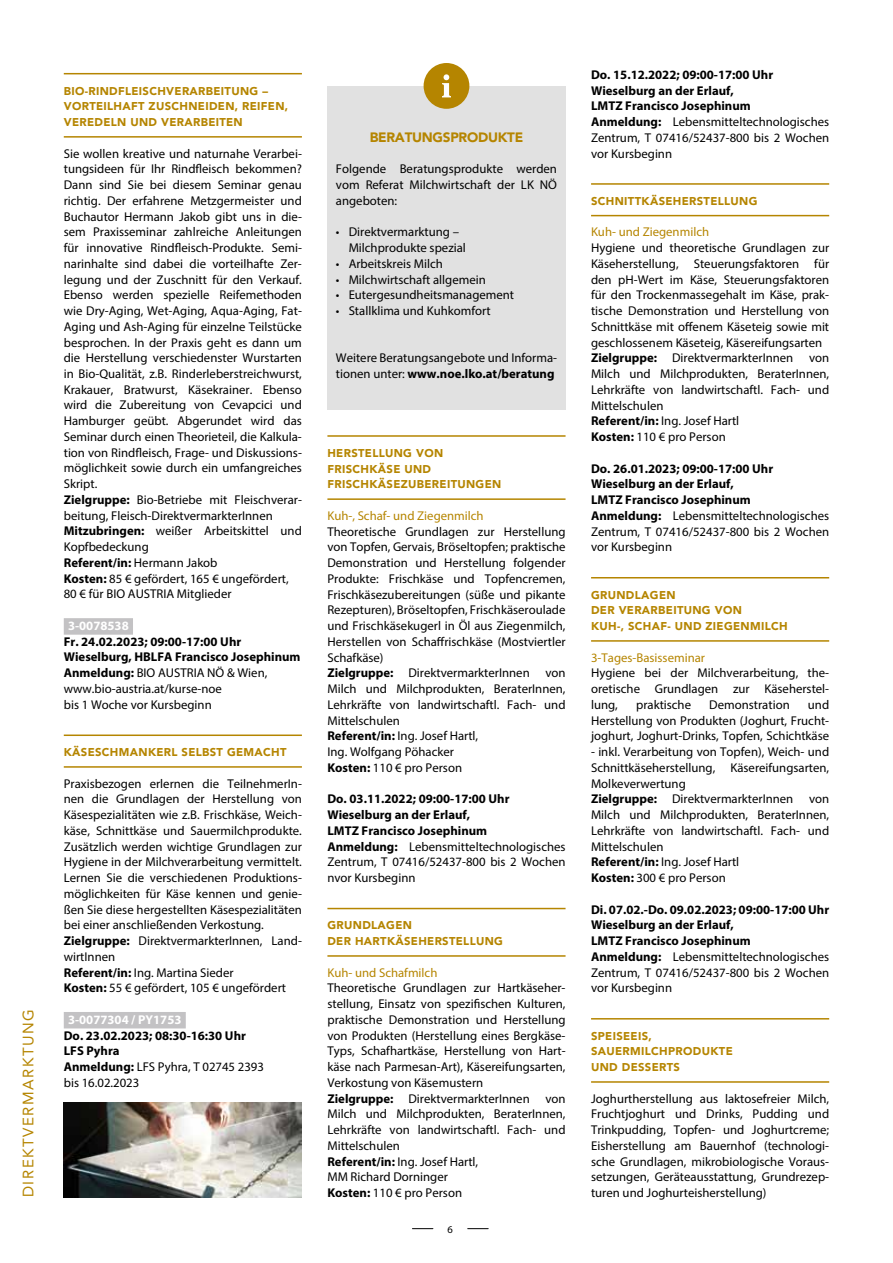
<style>
.page{position:relative;width:893px;height:1263px;background:#fff}
.page>*{position:absolute;margin:0;border:0;box-sizing:border-box;transform-origin:0 0}
.t1{font:15px "Avenir";letter-spacing:.1em;color:#b58500}
.t2{font:900 13.5px "Avenir";letter-spacing:-.02em;color:#b58500}
.t3{font:12.75px/15.8px "Myriad Pro";color:#000}
.t4{font:700 12.75px/15.8px "Myriad Pro";color:#000}
.t5{font:12.75px "Myriad Pro";color:#b58500}
.t6{font:700 12.75px "Myriad Pro";color:#fff}
.t7{font:900 11.25px/15.8px "Avenir";letter-spacing:.03em;color:#b58500}
.t8{font:10.5px "Myriad Pro";color:#000}
.s1{font-weight:700}
.s2{font-weight:400}
</style>
<div class="page">
<svg style="left:412px;top:1228px;width:21px;height:1px"></svg>
<svg style="left:468px;top:1228px;width:20px;height:1px"></svg>
<div style="left:327px;top:86px;width:239px;height:324px;background:#e1e1e1"></div>
<div style="left:424px;top:63px;width:45px;height:46px;background:#b58500;border-radius:50%"></div>
<svg style="left:442px;top:74px;width:9px;height:23px"></svg>
<hr style="left:64px;top:136px;width:238px;height:2px;background:#b58500">
<hr style="left:64px;top:73px;width:238px;height:1px;background:#b58500">
<div style="left:64px;top:618px;width:69px;height:17px;background:#c3c2c4"></div>
<hr style="left:64px;top:766px;width:238px;height:2px;background:#b58500">
<hr style="left:64px;top:734px;width:238px;height:2px;background:#b58500">
<div style="left:64px;top:1012px;width:122px;height:16px;background:#c3c2c4"></div>
<hr style="left:327px;top:498px;width:239px;height:2px;background:#b58500">
<hr style="left:327px;top:435px;width:239px;height:2px;background:#b58500">
<hr style="left:327px;top:955px;width:239px;height:2px;background:#b58500">
<hr style="left:327px;top:908px;width:239px;height:1px;background:#b58500">
<hr style="left:591px;top:215px;width:238px;height:1px;background:#b58500">
<hr style="left:591px;top:183px;width:238px;height:2px;background:#b58500">
<hr style="left:591px;top:640px;width:238px;height:2px;background:#b58500">
<hr style="left:591px;top:577px;width:238px;height:1px;background:#b58500">
<hr style="left:591px;top:1081px;width:238px;height:2px;background:#b58500">
<hr style="left:591px;top:1018px;width:238px;height:1px;background:#b58500">
<img style="left:64px;top:1103px;width:238px;height:94px">
<p class="t1" style="left:20px;top:1197px;width:189px;rotate:-90deg">DIREKTVERMARKTUNG</p>
<p class="t7" style="left:64px;top:83px;width:226px">BIO-RINDFLEISCHVERARBEITUNG –<br>VORTEILHAFT ZUSCHNEIDEN, REIFEN,<br>VEREDELN UND VERARBEITEN</p>
<p class="t3" style="left:64px;top:145px;width:240px">Sie wollen kreative und naturnahe Verarbei&shy;tungsideen für Ihr Rindfleisch bekommen?<br>Dann sind Sie bei diesem Seminar genau richtig. Der erfahrene Metzgermeister und Buchautor Hermann Jakob gibt uns in die&shy;sem Praxisseminar zahlreiche Anleitungen für innovative Rindfleisch-Produkte. Semi&shy;narinhalte sind dabei die vorteilhafte Zer&shy;legung und der Zuschnitt für den Verkauf.<br>Ebenso werden spezielle Reifemethoden wie Dry-Aging, Wet-Aging, Aqua-Aging, Fat-Aging und Ash-Aging für einzelne Teilstücke besprochen. In der Praxis geht es dann um die Herstellung verschiedenster Wurstarten in Bio-Qualität, z.B. Rinderleberstreichwurst, Krakauer, Bratwurst, Käsekrainer. Ebenso wird die Zubereitung von Cevapcici und Hamburger geübt. Abgerundet wird das Seminar durch einen Theorieteil, die Kalkula&shy;tion von Rindfleisch, Frage- und Diskussions&shy;möglichkeit sowie durch ein umfangreiches Skript.<br><span class="s1">Zielgruppe:</span> Bio-Betriebe mit Fleischverar&shy;beitung, Fleisch-DirektvermarkterInnen <span class="s1">Mitzubringen:</span> weißer Arbeitskittel und Kopfbedeckung<br><span class="s1">Referent/in:</span> Hermann Jakob<br><span class="s1">Kosten:</span> 85 € gefördert, 165 € ungefördert, 80 € für BIO AUSTRIA Mitglieder</p>
<p class="t6" style="left:68px;top:617px;width:62px">3-0078538</p>
<p class="t4" style="left:64px;top:633px;width:238px">Fr. 24.02.2023; 09:00-17:00 Uhr Wieselburg, HBLFA Francisco Josephinum Anmeldung: <span class="s2">BIO AUSTRIA NÖ &amp; Wien, www.bio-austria.at/kurse-noe<br>bis 1 Woche vor Kursbeginn</span></p>
<p class="t7" style="left:64px;top:744px;width:224px">KÄSESCHMANKERL SELBST GEMACHT</p>
<p class="t3" style="left:64px;top:775px;width:240px">Praxisbezogen erlernen die TeilnehmerIn&shy;nen die Grundlagen der Herstellung von Käsespezialitäten wie z.B. Frischkäse, Weich&shy;käse, Schnittkäse und Sauermilchprodukte.<br>Zusätzlich werden wichtige Grundlagen zur Hygiene in der Milchverarbeitung vermittelt.<br>Lernen Sie die verschiedenen Produktions&shy;möglichkeiten für Käse kennen und genie&shy;ßen Sie diese hergestellten Käsespezialitäten bei einer anschließenden Verkostung.<br><span class="s1">Zielgruppe:</span> DirektvermarkterInnen, Land&shy;wirtInnen<br><span class="s1">Referent/in:</span> Ing. Martina Sieder<br><span class="s1">Kosten:</span> 55 € gefördert, 105 € ungefördert</p>
<p class="t6" style="left:68px;top:1011px;width:115px">3-0077304 / PY1753</p>
<p class="t4" style="left:64px;top:1027px;width:202px">Do. 23.02.2023; 08:30-16:30 Uhr<br>LFS Pyhra<br>Anmeldung: <span class="s2">LFS Pyhra, T 02745 2393 bis 16.02.2023</span></p>
<p class="t2" style="left:370px;top:129px;width:155px">BERATUNGSPRODUKTE</p>
<p class="t3" style="left:336px;top:161px;width:223px;text-align:justify">Folgende Beratungsprodukte werden vom Referat Milchwirtschaft der LK NÖ angeboten:</p>
<p class="t3" style="left:349px;top:224px;width:119px;text-indent:-13px">• Direktvermarktung –<br>Milchprodukte spezial</p>
<p class="t3" style="left:336px;top:255px;width:108px">• Arbeitskreis Milch</p>
<p class="t3" style="left:336px;top:271px;width:151px">• Milchwirtschaft allgemein</p>
<p class="t3" style="left:336px;top:287px;width:180px">• Eutergesundheitsmanagement</p>
<p class="t3" style="left:336px;top:303px;width:156px">• Stallklima und Kuhkomfort</p>
<p class="t3" style="left:336px;top:350px;width:223px">Weitere Beratungsangebote und Informa&shy;tionen unter: <span class="s1">www.noe.lko.at/beratung</span></p>
<p class="t7" style="left:327px;top:445px;width:175px">HERSTELLUNG VON<br>FRISCHKÄSE UND<br>FRISCHKÄSEZUBEREITUNGEN</p>
<p class="t5" style="left:327px;top:508px;width:158px">Kuh-, Schaf- und Ziegenmilch</p>
<p class="t3" style="left:327px;top:523px;width:240px">Theoretische Grundlagen zur Herstellung von Topfen, Gervais, Bröseltopfen; praktische Demonstration und Herstellung folgender Produkte: Frischkäse und Topfencremen, Frischkäsezubereitungen (süße und pikante Rezepturen), Bröseltopfen, Frischkäseroulade und Frischkäsekugerl in Öl aus Ziegenmilch, Herstellen von Schaffrischkäse (Mostviertler Schafkäse)<br><span class="s1">Zielgruppe:</span> DirektvermarkterInnen von Milch und Milchprodukten, BeraterInnen, Lehrkräfte von landwirtschaftl. Fach- und Mittelschulen<br><span class="s1">Referent/in:</span> Ing. Josef Hartl,<br>Ing. Wolfgang Pöhacker<br><span class="s1">Kosten:</span> 110 € pro Person</p>
<p class="t4" style="left:327px;top:791px;width:240px">Do. 03.11.2022; 09:00-17:00 Uhr<br>Wieselburg an der Erlauf,<br>LMTZ Francisco Josephinum<br>Anmeldung: <span class="s2">Lebensmitteltechnologisches<br>Zentrum, T 07416/52437-800 bis 2 Wochen nvor Kursbeginn</span></p>
<p class="t7" style="left:327px;top:917px;width:177px">GRUNDLAGEN<br>DER HARTKÄSEHERSTELLUNG</p>
<p class="t5" style="left:327px;top:964px;width:111px">Kuh- und Schafmilch</p>
<p class="t3" style="left:327px;top:980px;width:240px">Theoretische Grundlagen zur Hartkäseher&shy;stellung, Einsatz von spezifischen Kulturen, praktische Demonstration und Herstellung von Produkten (Herstellung eines Bergkäse-Typs, Schafhartkäse, Herstellung von Hart&shy;käse nach Parmesan-Art), Käsereifungsarten, Verkostung von Käsemustern<br><span class="s1">Zielgruppe:</span> DirektvermarkterInnen von Milch und Milchprodukten, BeraterInnen, Lehrkräfte von landwirtschaftl. Fach- und Mittelschulen<br><span class="s1">Referent/in:</span> Ing. Josef Hartl,<br>MM Richard Dorninger<br><span class="s1">Kosten:</span> 110 € pro Person</p>
<p class="t8" style="left:448px;top:1222px;width:7px">6</p>
<p class="t4" style="left:591px;top:66px;width:240px">Do. 15.12.2022; 09:00-17:00 Uhr<br>Wieselburg an der Erlauf,<br>LMTZ Francisco Josephinum<br>Anmeldung: <span class="s2">Lebensmitteltechnologisches<br>Zentrum, T 07416/52437-800 bis 2 Wochen vor Kursbeginn</span></p>
<p class="t7" style="left:591px;top:193px;width:168px">SCHNITTKÄSEHERSTELLUNG</p>
<p class="t5" style="left:591px;top:224px;width:120px">Kuh- und Ziegenmilch</p>
<p class="t3" style="left:591px;top:240px;width:240px">Hygiene und theoretische Grundlagen zur Käseherstellung, Steuerungsfaktoren für den pH-Wert im Käse, Steuerungsfaktoren für den Trockenmassegehalt im Käse, prak&shy;tische Demonstration und Herstellung von Schnittkäse mit offenem Käseteig sowie mit geschlossenem Käseteig, Käsereifungsarten <span class="s1">Zielgruppe:</span> DirektvermarkterInnen von Milch und Milchprodukten, BeraterInnen, Lehrkräfte von landwirtschaftl. Fach- und Mittelschulen<br><span class="s1">Referent/in:</span> Ing. Josef Hartl<br><span class="s1">Kosten:</span> 110 € pro Person</p>
<p class="t4" style="left:591px;top:460px;width:240px">Do. 26.01.2023; 09:00-17:00 Uhr<br>Wieselburg an der Erlauf,<br>LMTZ Francisco Josephinum<br>Anmeldung: <span class="s2">Lebensmitteltechnologisches<br>Zentrum, T 07416/52437-800 bis 2 Wochen vor Kursbeginn</span></p>
<p class="t7" style="left:591px;top:587px;width:198px">GRUNDLAGEN<br>DER VERARBEITUNG VON<br>KUH-, SCHAF- UND ZIEGENMILCH</p>
<p class="t5" style="left:591px;top:649px;width:115px">3-Tages-Basisseminar</p>
<p class="t3" style="left:591px;top:665px;width:240px;text-align:justify">Hygiene bei der Milchverarbeitung, the&shy;oretische Grundlagen zur Käseherstel&shy;lung,</p>
<p class="t3" style="left:591px;top:696px;width:240px;text-align:justify;text-indent:217px">und Herstellung von Produkten (Joghurt, Frucht&shy;joghurt, Joghurt-Drinks, Topfen, Schichtkäse</p>
<p class="t3" style="left:591px;top:744px;width:240px">- inkl. Verarbeitung von Topfen), Weich- und Schnittkäseherstellung, Käsereifungsarten, Molkeverwertung<br><span class="s1">Zielgruppe:</span> DirektvermarkterInnen von Milch und Milchprodukten, BeraterInnen, Lehrkräfte von landwirtschaftl. Fach- und Mittelschulen<br><span class="s1">Referent/in:</span> Ing. Josef Hartl<br><span class="s1">Kosten:</span> 300 € pro Person</p>
<p class="t4" style="left:591px;top:901px;width:240px">Di. 07.02.-Do. 09.02.2023; 09:00-17:00 Uhr<br>Wieselburg an der Erlauf,<br>LMTZ Francisco Josephinum<br>Anmeldung: <span class="s2">Lebensmitteltechnologisches<br>Zentrum, T 07416/52437-800 bis 2 Wochen vor Kursbeginn</span></p>
<p class="t7" style="left:591px;top:1028px;width:143px">SPEISEEIS,<br>SAUERMILCHPRODUKTE<br>UND DESSERTS</p>
<p class="t3" style="left:591px;top:1090px;width:240px;text-align:justify">Joghurtherstellung aus laktosefreier Milch, Fruchtjoghurt und Drinks, Pudding und Trinkpudding, Topfen- und Joghurtcreme; Eisherstellung am Bauernhof (technologi&shy;sche Grundlagen, mikrobiologische Voraus&shy;setzungen, Geräteausstattung, Grundrezep&shy;turen und Joghurteisherstellung)</p>
<p class="t3" style="left:636px;top:696px;width:56px">praktische</p>
<p class="t3" style="left:709px;top:696px;width:82px">Demonstration</p>
</div>
